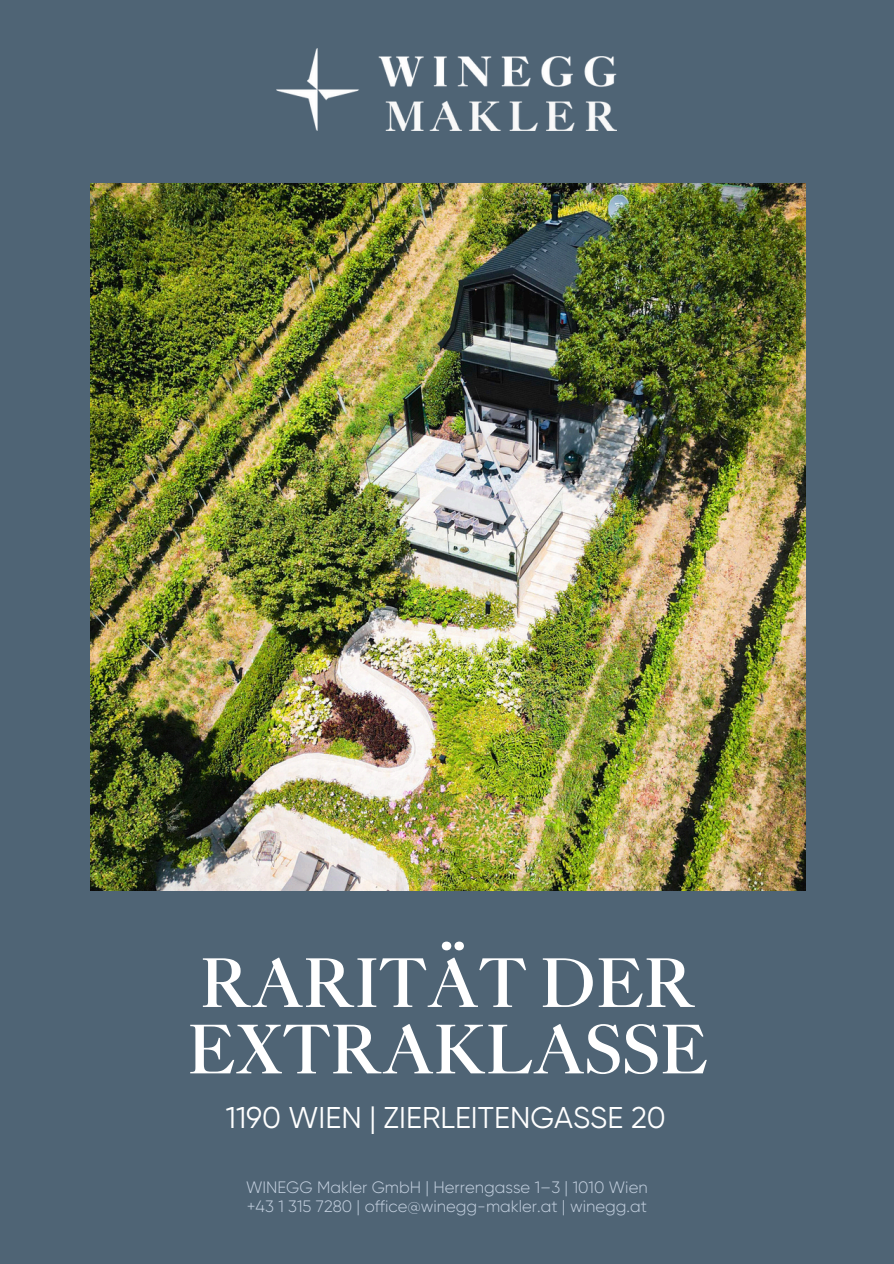
<style>
.page{position:relative;width:894px;height:1264px;background:#fff}
.page>*{position:absolute;margin:0;border:0;box-sizing:border-box;transform-origin:0 0}
.t1{font:67.5px/66.3px "Quase Headline";color:#fff}
.t2{font:30px "Gilroy";color:#fff}
.t3{font:300 16.5px "Gilroy";color:#c4d0df}
</style>
<div class="page">
<div style="left:0;top:0;width:893px;height:1263px;background:#4f6475"></div>
<img style="left:90px;top:183px;width:715px;height:707px">
<img style="left:276px;top:48px;width:340px;height:82px">
<p class="t1" style="left:188px;top:950px;width:522px">RARITÄT DER<br>EXTRAKLASSE</p>
<p class="t2" style="left:226px;top:1100px;width:441px">1190 WIEN | ZIERLEITENGASSE 20</p>
<h1 class="t3" style="left:246px;top:1177px;width:403px">WINEGG Makler GmbH | Herrengasse 1–3 | 1010 Wien</h1>
<h2 class="t3" style="left:247px;top:1196px;width:401px">+43 1 315 7280 | office@winegg-makler.at | winegg.at</h2>
</div>
